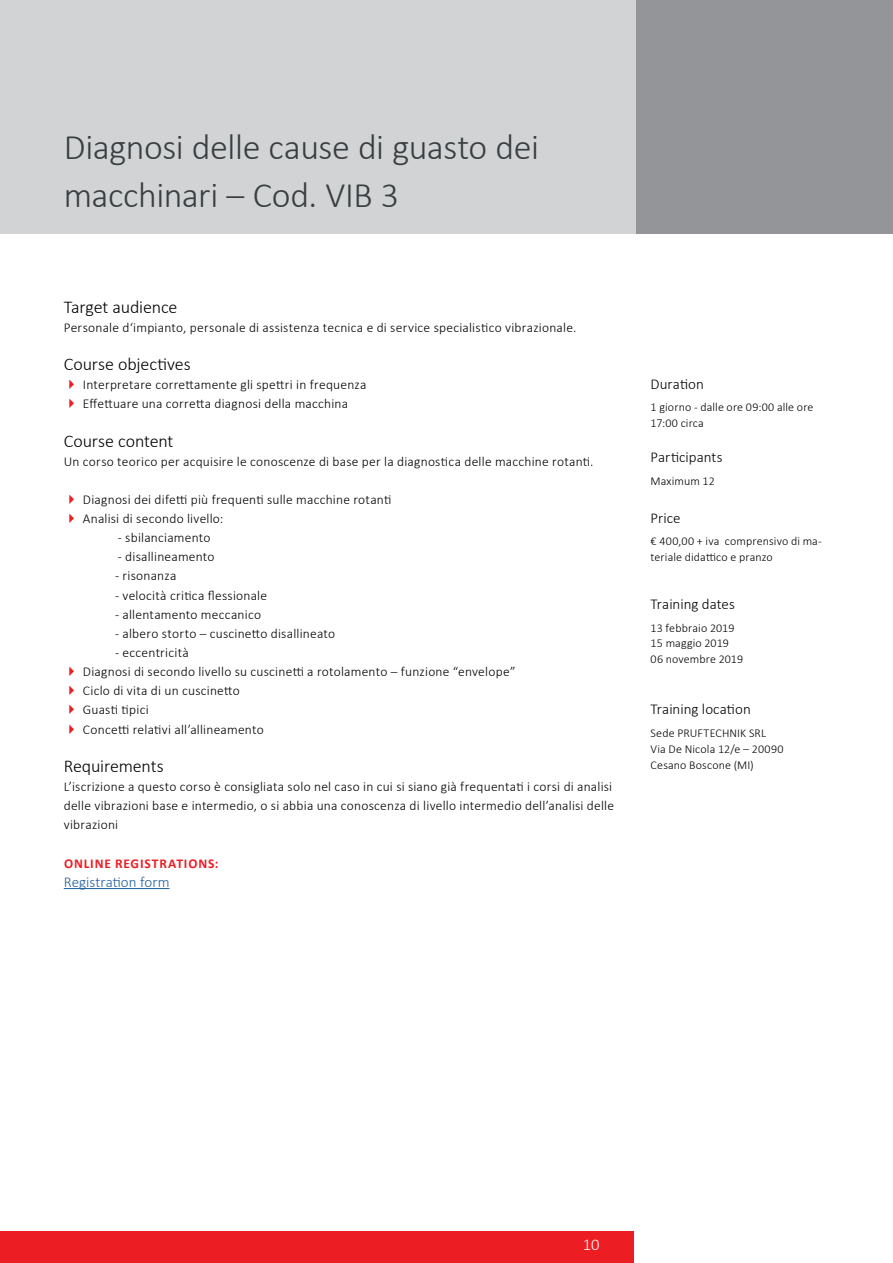
<style>
.page{position:relative;width:893px;height:1263px;background:#fff}
.page>*{position:absolute;margin:0;border:0;box-sizing:border-box;transform-origin:0 0}
.t1{font:300 36px/47.8px "Calibri";letter-spacing:-.015em;color:#383e41}
.t2{font:300 18px "Calibri";letter-spacing:-.005em;color:#000}
.t3{font:300 16.5px "Calibri";color:#fff}
.t4{font:300 15px "Calibri";color:#000}
.t5{font:300 15px "Calibri";color:#215e9e}
.t6{font:300 13.5px/19.2px "Calibri";letter-spacing:.015em;color:#000}
.t7{font:700 13.5px "Calibri";letter-spacing:.065em;color:#ed1d24}
.t8{font:300 12px/15.9px "Calibri";letter-spacing:.01em;color:#000}
</style>
<div class="page">
<div style="left:0;top:1231px;width:634px;height:32px;background:#ed1d24"></div>
<div style="left:634px;top:0;width:259px;height:234px;background:#939598"></div>
<div style="left:0;top:0;width:635px;height:234px;background:#d1d3d4"></div>
<hr style="left:64px;top:888px;width:106px;height:1px;background:#215e9e">
<h1 class="t1" style="left:64px;top:123px;width:477px">Diagnosi delle cause di guasto dei macchinari – Cod. VIB 3</h1>
<h2 class="t2" style="left:64px;top:295px;width:115px">Target audience</h2>
<p class="t6" style="left:64px;top:317px;width:514px">Personale d‘impianto, personale di assistenza tecnica e di service specialistico vibrazionale.</p>
<h2 class="t2" style="left:64px;top:353px;width:128px">Course objectives</h2>
<p class="t6" style="left:83px;top:375px;width:285px">Interpretare correttamente gli spettri in frequenza<br>Effettuare una corretta diagnosi della macchina</p>
<h2 class="t2" style="left:64px;top:429px;width:111px">Course content</h2>
<p class="t6" style="left:64px;top:451px;width:531px">Un corso teorico per acquisire le conoscenze di base per la diagnostica delle macchine rotanti.</p>
<p class="t6" style="left:83px;top:490px;width:310px">Diagnosi dei difetti più frequenti sulle macchine rotanti<br>Analisi di secondo livello:</p>
<p class="t6" style="left:118px;top:528px;width:94px">- sbilanciamento</p>
<p class="t6" style="left:118px;top:547px;width:98px">- disallineamento</p>
<p class="t6" style="left:115px;top:566px;width:63px">- risonanza</p>
<p class="t6" style="left:115px;top:585px;width:154px">- velocità critica flessionale</p>
<p class="t6" style="left:115px;top:604px;width:148px">- allentamento meccanico</p>
<p class="t6" style="left:115px;top:624px;width:222px">- albero storto – cuscinetto disallineato</p>
<p class="t6" style="left:83px;top:643px;width:434px;text-indent:32px">- eccentricità<br>Diagnosi di secondo livello su cuscinetti a rotolamento – funzione “envelope” Ciclo di vita di un cuscinetto<br>Guasti tipici<br>Concetti relativi all’allineamento</p>
<h2 class="t2" style="left:64px;top:755px;width:102px">Requirements</h2>
<p class="t6" style="left:64px;top:777px;width:552px">L’iscrizione a questo corso è consigliata solo nel caso in cui si siano già frequentati i corsi di analisi delle vibrazioni base e intermedio, o si abbia una conoscenza di livello intermedio dell’analisi delle vibrazioni</p>
<p class="t7" style="left:64px;top:853px;width:156px">ONLINE REGISTRATIONS:</p>
<p class="t5" style="left:64px;top:872px;width:107px">Registration form</p>
<p class="t4" style="left:651px;top:375px;width:55px">Duration</p>
<p class="t8" style="left:651px;top:399px;width:164px">1 giorno - dalle ore 09:00 alle ore<br>17:00 circa</p>
<p class="t4" style="left:651px;top:448px;width:73px">Participants</p>
<p class="t8" style="left:651px;top:473px;width:66px">Maximum 12</p>
<p class="t4" style="left:651px;top:509px;width:32px">Price</p>
<p class="t8" style="left:651px;top:533px;width:173px">€ 400,00 + iva comprensivo di ma&shy;teriale didattico e pranzo</p>
<p class="t4" style="left:651px;top:595px;width:86px">Training dates</p>
<p class="t8" style="left:651px;top:619px;width:94px">13 febbraio 2019<br>15 maggio 2019<br>06 novembre 2019</p>
<p class="t4" style="left:651px;top:700px;width:102px">Training location</p>
<p class="t8" style="left:651px;top:725px;width:134px">Sede PRUFTECHNIK SRL<br>Via De Nicola 12/e – 20090<br>Cesano Boscone (MI)</p>
<p class="t3" style="left:583px;top:1234px;width:18px">10</p>
</div>
